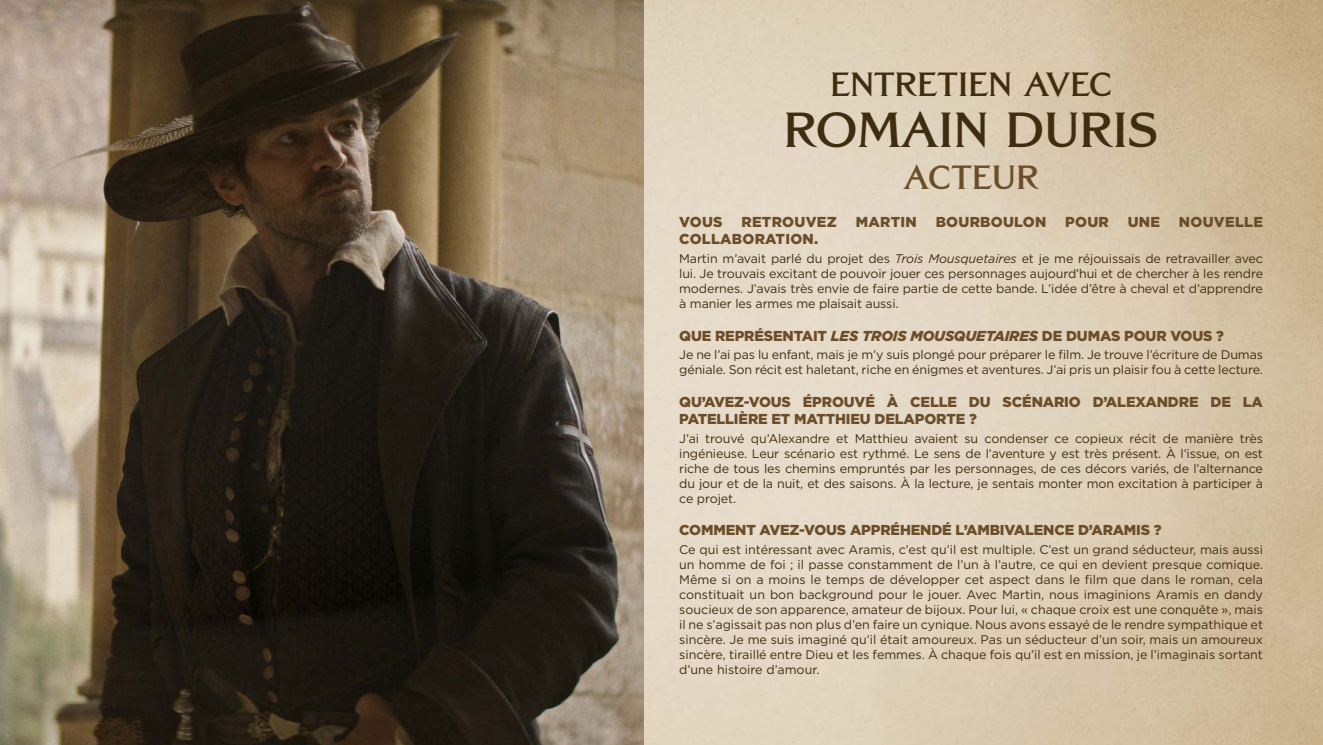
<style>
.page{position:relative;width:1323px;height:745px;background:#fff}
.page>*{position:absolute;margin:0;border:0;box-sizing:border-box;transform-origin:0 0}
.t1{font:700 49.12px "Grand Central";letter-spacing:-.01em;color:#3f2d10}
.t2{font:700 33.5px "Grand Central";letter-spacing:-.01em;color:#3f2d10}
.t3{font:700 33.5px "Grand Central";letter-spacing:-.01em;color:#6b4e29}
.t4{font:900 14.38px/17.2px "Gotham";letter-spacing:-.01em;color:#6b4e29}
.t5{font:900 14.38px "Gotham";letter-spacing:.02em;color:#6b4e29}
.t6{font:12.5px/15px "Gotham";letter-spacing:-.01em;color:#3f2d10;text-align:justify}
.s1{font-style:italic}
</style>
<div class="page">
<img style="left:0;top:0;width:644px;height:744px">
<h2 class="t2" style="left:830px;top:64px;width:284px">ENTRETIEN AVEC</h2>
<h1 class="t1" style="left:783px;top:100px;width:377px">ROMAIN DURIS</h1>
<h2 class="t3" style="left:903px;top:156px;width:137px">ACTEUR</h2>
<p class="t4" style="left:679px;top:213px;width:45px">VOUS</p>
<p class="t5" style="left:741px;top:212px;width:97px">RETROUVEZ</p>
<p class="t4" style="left:856px;top:213px;width:63px">MARTIN</p>
<p class="t5" style="left:936px;top:212px;width:112px">BOURBOULON</p>
<p class="t4" style="left:1065px;top:213px;width:45px">POUR</p>
<p class="t4" style="left:1128px;top:213px;width:34px">UNE</p>
<p class="t5" style="left:1179px;top:212px;width:86px">NOUVELLE</p>
<p class="t5" style="left:679px;top:229px;width:141px">COLLABORATION.</p>
<p class="t6" style="left:679px;top:251px;width:585px">Martin m’avait parlé du projet des <span class="s1">Trois Mousquetaires</span> et je me réjouissais de retravailler avec lui. Je trouvais excitant de pouvoir jouer ces personnages aujourd’hui et de chercher à les rendre modernes. J’avais très envie de faire partie de cette bande. L’idée d’être à cheval et d’apprendre à manier les armes me plaisait aussi.</p>
<p class="t4" style="left:679px;top:326px;width:546px">QUE REPRÉSENTAIT <span class="s1">LES TROIS MOUSQUETAIRES</span> DE DUMAS POUR VOUS ?</p>
<p class="t6" style="left:679px;top:347px;width:585px">Je ne l’ai pas lu enfant, mais je m’y suis plongé pour préparer le film. Je trouve l’écriture de Dumas géniale. Son récit est haletant, riche en énigmes et aventures. J’ai pris un plaisir fou à cette lecture.</p>
<p class="t4" style="left:679px;top:392px;width:585px">QU’AVEZ-VOUS ÉPROUVÉ À CELLE DU SCÉNARIO D’ALEXANDRE DE LA<br>PATELLIÈRE ET MATTHIEU DELAPORTE ?</p>
<p class="t6" style="left:679px;top:430px;width:585px">J’ai trouvé qu’Alexandre et Matthieu avaient su condenser ce copieux récit de manière très ingénieuse. Leur scénario est rythmé. Le sens de l’aventure y est très présent. À l’issue, on est riche de tous les chemins empruntés par les personnages, de ces décors variés, de l’alternance du jour et de la nuit, et des saisons. À la lecture, je sentais monter mon excitation à participer à ce projet.</p>
<p class="t4" style="left:679px;top:520px;width:484px">COMMENT AVEZ-VOUS APPRÉHENDÉ L’AMBIVALENCE D’ARAMIS ?</p>
<p class="t6" style="left:679px;top:541px;width:585px">Ce qui est intéressant avec Aramis, c’est qu’il est multiple. C’est un grand séducteur, mais aussi un homme de foi ; il passe constamment de l’un à l’autre, ce qui en devient presque comique.<br>Même si on a moins le temps de développer cet aspect dans le film que dans le roman, cela constituait un bon background pour le jouer. Avec Martin, nous imaginions Aramis en dandy soucieux de son apparence, amateur de bijoux. Pour lui, « chaque croix est une conquête », mais il ne s’agissait pas non plus d’en faire un cynique. Nous avons essayé de le rendre sympathique et sincère. Je me suis imaginé qu’il était amoureux. Pas un séducteur d’un soir, mais un amoureux sincère, tiraillé entre Dieu et les femmes. À chaque fois qu’il est en mission, je l’imaginais sortant d’une histoire d’amour.</p>
</div>
